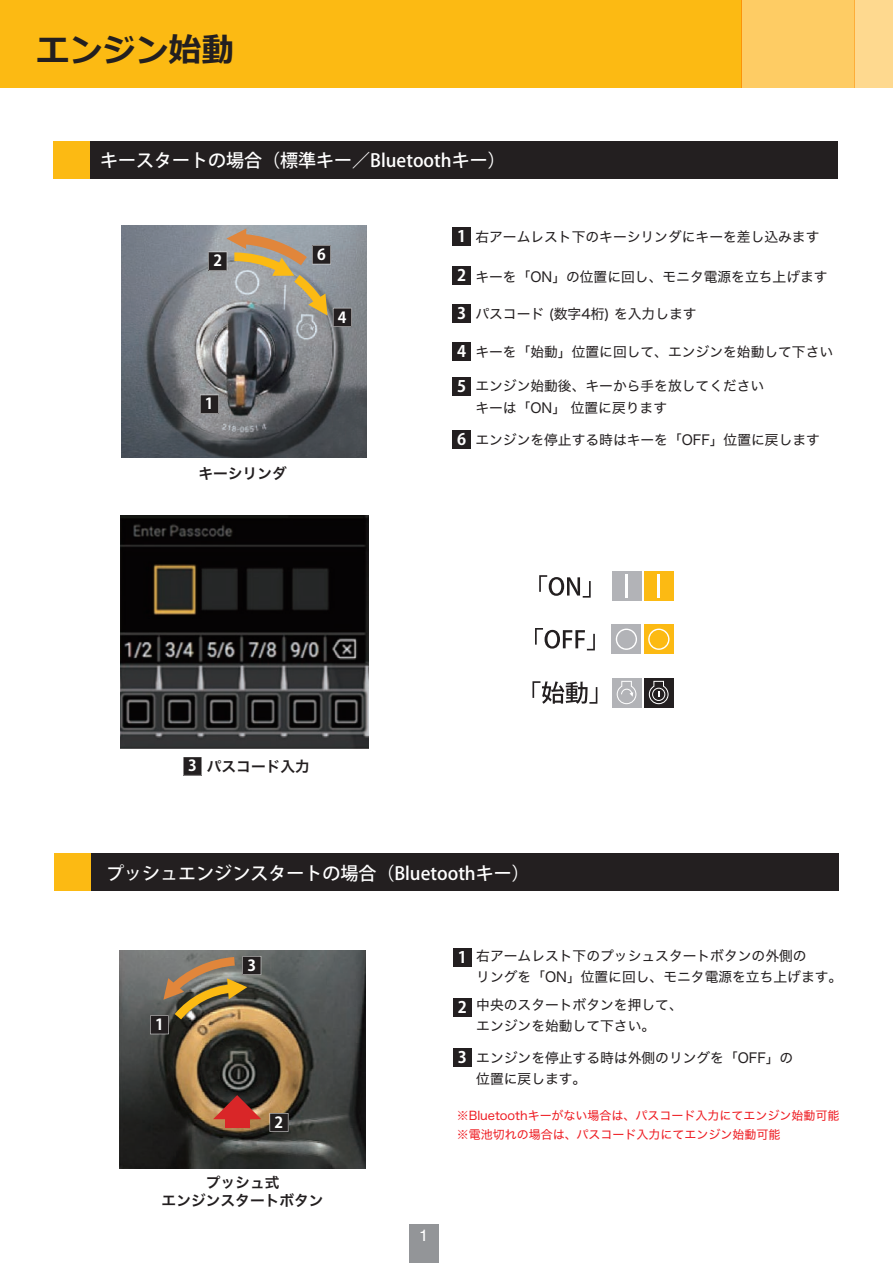
<style>
.page{position:relative;width:893px;height:1263px;background:#fff}
.page>*{position:absolute;margin:0;border:0;box-sizing:border-box;transform-origin:0 0}
.t1{font:700 33px "Meiryo";color:#231f20}
.t2{font:500 18px "Koz Go Pr 6 N";color:#fff}
.t3{font:16.5px "Helvetica";color:#fff}
.t4{font:700 15.9px "Koz Go Pr 6 N";color:#fff}
.t5{font:700 15.15px "Koz Go Pr 6 N";color:#fff}
.t6{font:14.7px/18.3px "Hiragino Sans W6";color:#231f20;text-align:center}
.t7{font:13.8px/21px "Hiragino Sans W4";color:#231f20}
.t8{font:12px/19.5px "Hiragino Sans W4";color:#ee1d23}
.s1{font-family:"Koz Go Pr 6 N";font-weight:700;font-size:15.9px;color:#fff}
</style>
<div class="page">
<div style="left:0;top:0;width:741px;height:87px;background:#fcba13"></div>
<div style="left:741px;top:0;width:113px;height:87px;background:#fecc64"></div>
<div style="left:854px;top:0;width:39px;height:87px;background:#fed98f"></div>
<img style="left:121px;top:225px;width:246px;height:233px">
<div style="left:53px;top:142px;width:37px;height:37px;background:#fcba13"></div>
<div style="left:90px;top:142px;width:748px;height:37px;background:#231f20"></div>
<img style="left:121px;top:515px;width:247px;height:233px">
<div style="left:452px;top:228px;width:19px;height:18px;background:#231f20"></div>
<div style="left:452px;top:266px;width:19px;height:18px;background:#231f20"></div>
<div style="left:452px;top:304px;width:19px;height:19px;background:#231f20"></div>
<div style="left:452px;top:342px;width:19px;height:19px;background:#231f20"></div>
<div style="left:452px;top:377px;width:19px;height:19px;background:#231f20"></div>
<div style="left:452px;top:430px;width:19px;height:19px;background:#231f20"></div>
<svg style="left:200px;top:395px;width:19px;height:18px"></svg>
<svg style="left:183px;top:757px;width:19px;height:18px"></svg>
<svg style="left:208px;top:229px;width:144px;height:98px;background:#989286"></svg>
<div style="left:612px;top:572px;width:29px;height:29px;background:#b2b3b7"></div>
<div style="left:644px;top:572px;width:29px;height:29px;background:#fcba13"></div>
<hr style="left:626px;top:575px;width:2px;height:23px;background:#fff">
<hr style="left:658px;top:575px;width:2px;height:23px;background:#fff">
<svg style="left:539px;top:575px;width:52px;height:23px"></svg>
<svg style="left:535px;top:628px;width:60px;height:22px"></svg>
<div style="left:612px;top:625px;width:29px;height:29px;background:#b2b3b7"></div>
<div style="left:644px;top:625px;width:29px;height:29px;background:#fcba13"></div>
<svg style="left:616px;top:629px;width:21px;height:21px"></svg>
<svg style="left:648px;top:629px;width:21px;height:21px"></svg>
<svg style="left:532px;top:681px;width:65px;height:23px"></svg>
<div style="left:644px;top:678px;width:29px;height:29px;background:#231f20"></div>
<svg style="left:649px;top:681px;width:20px;height:23px"></svg>
<div style="left:612px;top:678px;width:29px;height:29px;background:#b2b3b7"></div>
<svg style="left:617px;top:681px;width:19px;height:23px"></svg>
<div style="left:54px;top:853px;width:37px;height:37px;background:#fcba13"></div>
<div style="left:91px;top:853px;width:748px;height:37px;background:#231f20"></div>
<div style="left:453px;top:948px;width:19px;height:18px;background:#231f20"></div>
<div style="left:453px;top:998px;width:19px;height:18px;background:#231f20"></div>
<div style="left:453px;top:1048px;width:19px;height:19px;background:#231f20"></div>
<img style="left:120px;top:950px;width:246px;height:218px">
<svg style="left:213px;top:1095px;width:48px;height:24px"></svg>
<div style="left:225px;top:1112px;width:24px;height:15px;background:#d92628"></div>
<svg style="left:150px;top:956px;width:111px;height:78px;background:#857252"></svg>
<svg style="left:270px;top:1113px;width:18px;height:19px"></svg>
<div style="left:409px;top:1224px;width:29px;height:39px;background:#939598"></div>
<h1 class="t1" style="left:37px;top:27px;width:200px">エンジン始動</h1>
<h2 class="t2" style="left:100px;top:150px;width:407px">キースタートの場合（標準キー／Bluetoothキー）</h2>
<p class="t5" style="left:213px;top:252px;width:10px">2</p>
<p class="t5" style="left:205px;top:395px;width:10px">1</p>
<p class="t6" style="left:198px;top:463px;width:90px">キーシリンダ</p>
<p class="t5" style="left:317px;top:246px;width:10px">6</p>
<p class="t5" style="left:338px;top:308px;width:10px">4</p>
<p class="t7" style="left:457px;top:226px;width:364px"><span class="s1">1</span> 右アームレスト下のキーシリンダにキーを差し込みます</p>
<p class="t7" style="left:457px;top:265px;width:372px"><span class="s1">2</span> キーを「ON」の位置に回し、モニタ電源を立ち上げます</p>
<p class="t7" style="left:457px;top:302px;width:241px"><span class="s1">3</span> パスコード (数字4桁) を入力します</p>
<p class="t7" style="left:457px;top:340px;width:378px"><span class="s1">4</span> キーを「始動」位置に回して、エンジンを始動して下さい</p>
<p class="t7" style="left:475px;top:373px;width:291px;line-height:22.2px">エンジン始動後、キーから手を放してくださいキーは「ON」位置に戻ります</p>
<p class="t4" style="left:457px;top:377px;width:11px">5</p>
<p class="t7" style="left:457px;top:428px;width:364px"><span class="s1">6</span> エンジンを停止する時はキーを「OFF」位置に戻します</p>
<p class="t5" style="left:188px;top:757px;width:10px">3</p>
<p class="t6" style="left:207px;top:756px;width:105px">パスコード入力</p>
<h2 class="t2" style="left:106px;top:863px;width:425px">プッシュエンジンスタートの場合（Bluetoothキー）</h2>
<p class="t5" style="left:155px;top:1016px;width:10px">1</p>
<p class="t5" style="left:247px;top:957px;width:10px">3</p>
<p class="t5" style="left:275px;top:1114px;width:10px">2</p>
<p class="t6" style="left:162px;top:1173px;width:164px">プッシュ式<br>エンジンスタートボタン</p>
<p class="t4" style="left:458px;top:948px;width:11px">1</p>
<p class="t4" style="left:458px;top:998px;width:11px">2</p>
<p class="t4" style="left:458px;top:1048px;width:11px">3</p>
<p class="t7" style="left:476px;top:944px;width:367px">右アームレスト下のプッシュスタートボタンの外側の<br>リングを「ON」位置に回し、モニタ電源を立ち上げます。</p>
<p class="t7" style="left:476px;top:993px;width:208px">中央のスタートボタンを押して、エンジンを始動して下さい。</p>
<p class="t7" style="left:476px;top:1046px;width:319px">エンジンを停止する時は外側のリングを「OFF」の位置に戻します。</p>
<p class="t8" style="left:457px;top:1105px;width:384px">※Bluetoothキーがない場合は、パスコード入力にてエンジン始動可能※電池切れの場合は、パスコード入力にてエンジン始動可能</p>
<p class="t3" style="left:419px;top:1223px;width:11px">1</p>
</div>
